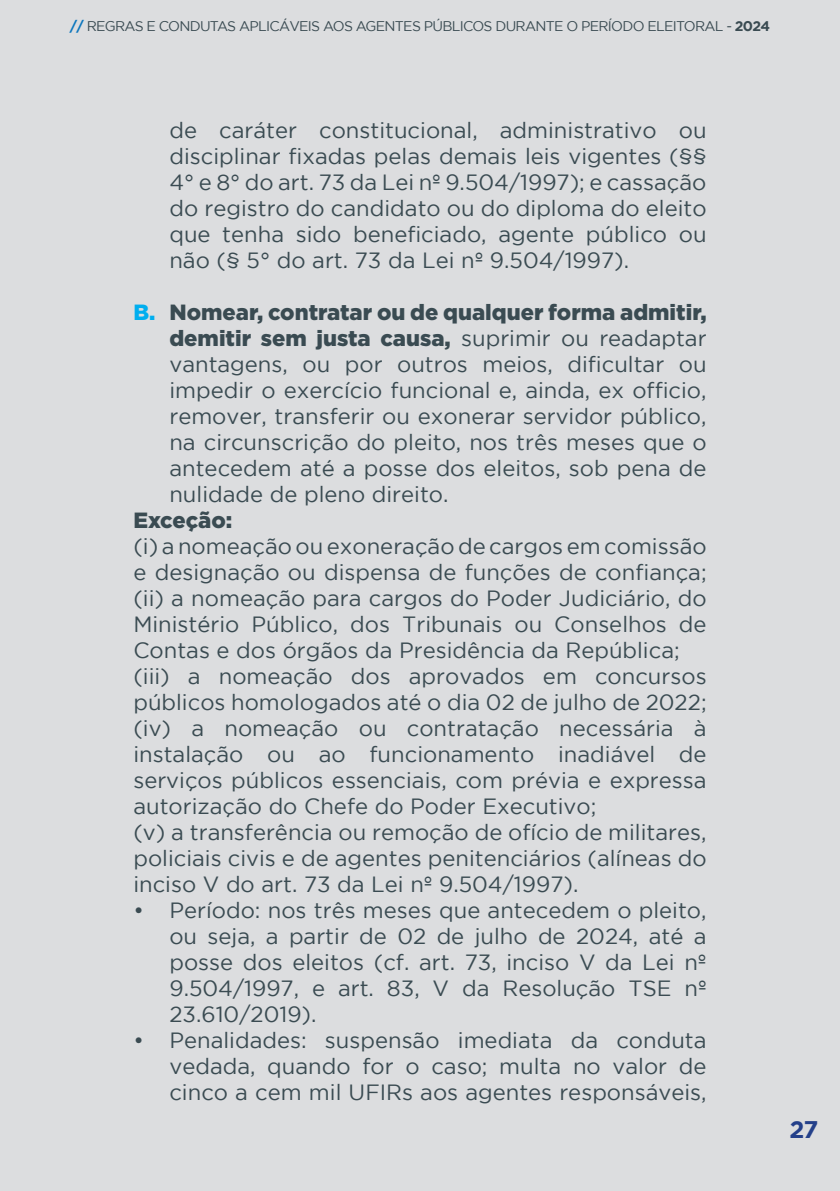
<style>
.page{position:relative;width:840px;height:1191px;background:#fff}
.page>*{position:absolute;margin:0;border:0;box-sizing:border-box;transform-origin:0 0}
.t1{font:700 24px "Gotham";color:#24408a}
.t2{font:22px/26px "Gotham";color:#3a4b52;text-align:justify}
.t3{font:900 22px "Gotham";color:#3a4b52}
.t4{font:14px "Gotham";letter-spacing:-.05em;color:#3a4b52}
.s1{font-weight:700;color:#0c76bd}
.s2{font-weight:700}
.s3{font-weight:900;color:#00aeef}
.s4{font-weight:900}
</style>
<div class="page">
<div style="left:0;top:0;width:839px;height:1191px;background:#dcdddf"></div>
<p class="t4" style="left:70px;top:18px;width:701px"><span class="s1">//</span> REGRAS E CONDUTAS APLICÁVEIS AOS AGENTES PÚBLICOS DURANTE O PERÍODO ELEITORAL - <span class="s2">2024</span></p>
<p class="t2" style="left:169px;top:117px;width:538px">de caráter constitucional, administrativo ou disciplinar fixadas pelas demais leis vigentes (§§ 4° e 8° do art. 73 da Lei nº 9.504/1997); e cassação do registro do candidato ou do diploma do eleito que tenha sido beneficiado, agente público ou não (§ 5° do art. 73 da Lei nº 9.504/1997).</p>
<p class="t2" style="left:169px;top:299px;width:538px;text-indent:-36px"><span class="s3">B.</span> <span class="s4">Nomear, contratar ou de qualquer forma admitir, demitir sem justa causa,</span> suprimir ou readaptar vantagens, ou por outros meios, dificultar ou impedir o exercício funcional e, ainda, ex officio, remover, transferir ou exonerar servidor público, na circunscrição do pleito, nos três meses que o antecedem até a posse dos eleitos, sob pena de nulidade de pleno direito.</p>
<p class="t3" style="left:133px;top:507px;width:100px">Exceção:</p>
<p class="t2" style="left:133px;top:533px;width:574px">(i) a nomeação ou exoneração de cargos em comissão e designação ou dispensa de funções de confiança; (ii) a nomeação para cargos do Poder Judiciário, do Ministério Público, dos Tribunais ou Conselhos de Contas e dos órgãos da Presidência da República;</p>
<p class="t2" style="left:133px;top:663px;width:574px">(iii) a nomeação dos aprovados em concursos públicos homologados até o dia 02 de julho de 2022;</p>
<p class="t2" style="left:133px;top:715px;width:574px">(iv) a nomeação ou contratação necessária à instalação ou ao funcionamento inadiável de serviços públicos essenciais, com prévia e expressa autorização do Chefe do Poder Executivo;</p>
<p class="t2" style="left:133px;top:819px;width:574px">(v) a transferência ou remoção de ofício de militares, policiais civis e de agentes penitenciários (alíneas do inciso V do art. 73 da Lei nº 9.504/1997).</p>
<p class="t2" style="left:169px;top:897px;width:538px;text-indent:-36px">• Período: nos três meses que antecedem o pleito, ou seja, a partir de 02 de julho de 2024, até a posse dos eleitos (cf. art. 73, inciso V da Lei nº 9.504/1997, e art. 83, V da Resolução TSE nº 23.610/2019).</p>
<p class="t2" style="left:169px;top:1027px;width:538px;text-indent:-36px">• Penalidades: suspensão imediata da conduta vedada, quando for o caso; multa no valor de cinco a cem mil UFIRs aos agentes responsáveis,</p>
<p class="t1" style="left:789px;top:1115px;width:30px">27</p>
</div>
